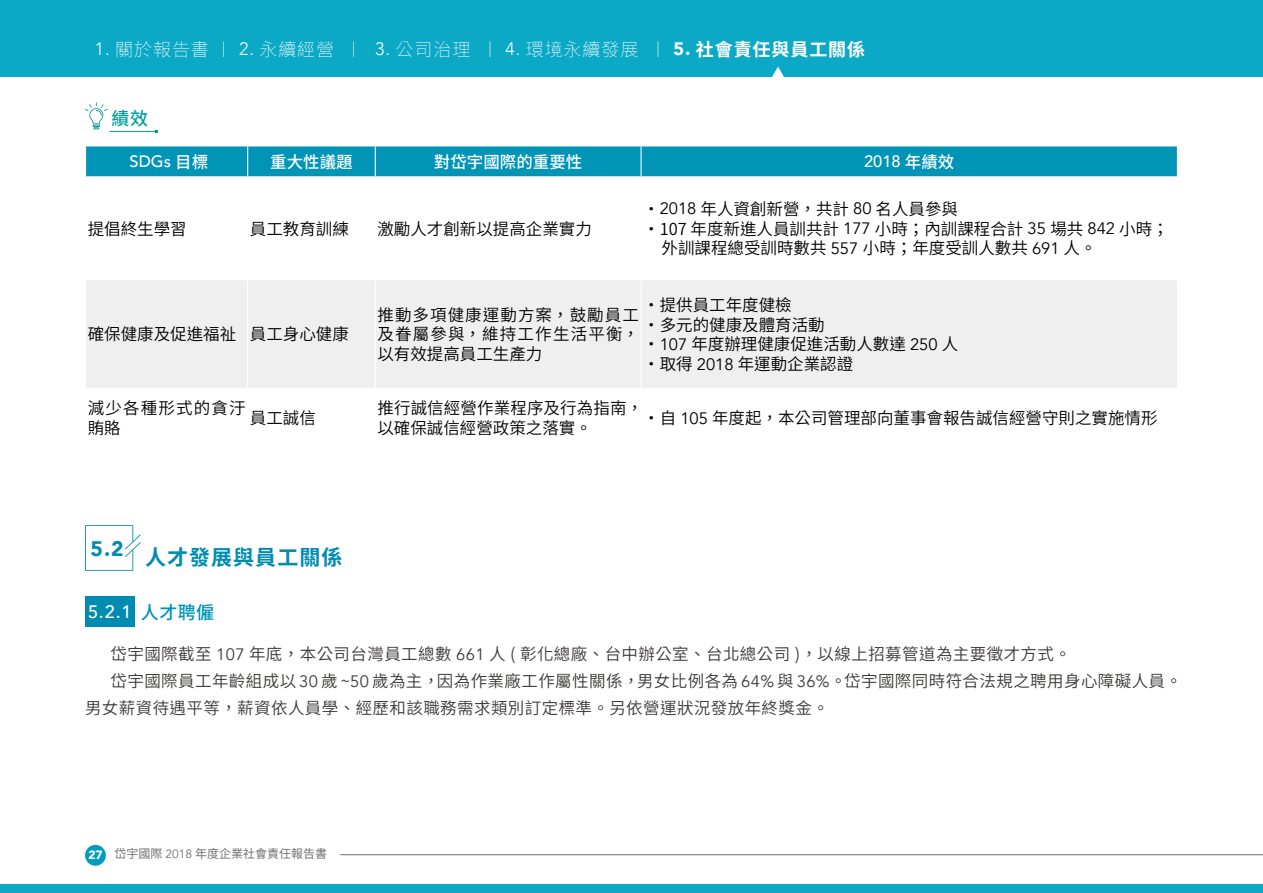
<style>
.page{position:relative;width:1263px;height:893px;background:#fff}
.page>*{position:absolute;margin:0;border:0;box-sizing:border-box;transform-origin:0 0}
.t1{font:700 21px "Noto Sans CJ Ktc";letter-spacing:.05em;color:#008cb0}
.t2{font:100 18px "Noto Sans CJ Ktc";letter-spacing:.05em;color:#fff}
.t3{font:500 18px "Avenir";color:#fff}
.t4{font:500 18px "Noto Sans CJ Ktc";color:#00a09b}
.t5{font:600 16.5px/19.8px "Noto Sans CJ Ktc";color:#000}
.t6{font:600 16.5px "Noto Sans CJ Ktc";letter-spacing:.025em;color:#3e3a39}
.t7{font:500 16.5px "Noto Sans CJ Ktc";color:#fff}
.t8{font:500 16.5px "Avenir";color:#fff}
.t9{font:600 16.5px/19.8px "Noto Sans CJ Ktc";letter-spacing:.07em;color:#000}
.t10{font:12px "Noto Sans CJ Ktc";color:#727171}
.s1{font-family:"Avenir";font-weight:300}
.s2{font-family:"Adobe Ming Std";font-weight:300}
.s3{font-family:"Avenir";font-weight:900}
.s4{font-weight:700}
.s5{font-family:"Noto Sans CJ Ktc"}
.s6{font-family:"Avenir";font-weight:400}
.s7{font-family:"Noto Sans CJ Ktc";color:#0094b7}
.s8{font-family:"Avenir";font-weight:900;color:#fff}
.s9{font-family:"Avenir"}
</style>
<div class="page">
<div style="left:0;top:885px;width:1263px;height:8px;background:#0ca9c6"></div>
<div style="left:0;top:0;width:1263px;height:77px;background:#0ca9c6"></div>
<hr style="left:340px;top:854px;width:923px;height:1px;background:#727171">
<div style="left:85px;top:845px;width:21px;height:21px;background:#009ebe;border-radius:50%"></div>
<svg style="left:772px;top:67px;width:12px;height:10px"></svg>
<svg style="left:85px;top:102px;width:23px;height:27px"></svg>
<hr style="left:110px;top:131px;width:47px;height:1px;background:#009892">
<div style="left:86px;top:146px;width:1091px;height:30px;background:#0094b7"></div>
<div style="left:86px;top:280px;width:1091px;height:108px;background:#efefef"></div>
<hr style="left:247px;top:146px;width:1px;height:30px;background:#fff">
<hr style="left:640px;top:146px;width:2px;height:30px;background:#fff">
<hr style="left:247px;top:280px;width:1px;height:108px;background:#fff">
<hr style="left:640px;top:280px;width:2px;height:108px;background:#fff">
<hr style="left:375px;top:146px;width:1px;height:30px;background:#fff">
<hr style="left:375px;top:280px;width:1px;height:108px;background:#fff">
<svg style="left:85px;top:525px;width:56px;height:46px"></svg>
<div style="left:85px;top:596px;width:50px;height:31px;background:#008cb0"></div>
<p class="t2" style="left:95px;top:39px;width:772px"><span class="s1">1.</span> 關於報告書<span class="s2">｜</span> <span class="s1">2.</span> 永續經營 <span class="s2">｜</span> <span class="s1">3.</span> 公司治理 <span class="s2">｜</span> <span class="s1">4.</span> 環境永續發展 <span class="s2">｜</span> <span class="s3">5.</span> <span class="s4">社會責任與員工關係</span></p>
<p class="t4" style="left:112px;top:108px;width:38px">績效</p>
<p class="t8" style="left:130px;top:147px;width:80px">SDGs <span class="s5">目標</span></p>
<p class="t7" style="left:270px;top:152px;width:84px">重大性議題</p>
<p class="t7" style="left:434px;top:152px;width:150px">對岱宇國際的重要性</p>
<p class="t8" style="left:864px;top:147px;width:92px">2018 <span class="s5">年績效</span></p>
<p class="t5" style="left:88px;top:219px;width:101px">提倡終生學習</p>
<p class="t5" style="left:250px;top:219px;width:100px">員工教育訓練</p>
<p class="t5" style="left:377px;top:219px;width:216px">激勵人才創新以提高企業實力</p>
<p class="t5" style="left:643px;top:199px;width:316px">・<span class="s6">2018</span> 年人資創新營，共計 <span class="s6">80</span> 名人員參與</p>
<p class="t5" style="left:643px;top:219px;width:527px">・107 年度新進人員訓共計 <span class="s6">177</span> 小時；內訓課程合計 <span class="s6">35</span> 場共 <span class="s6">842</span> 小時；</p>
<p class="t5" style="left:662px;top:239px;width:437px">外訓課程總受訓時數共 <span class="s6">557</span> 小時；年度受訓人數共 <span class="s6">691</span> 人。</p>
<p class="t5" style="left:88px;top:325px;width:263px">確保健康及促進福祉 員工身心健康</p>
<p class="t5" style="left:377px;top:305px;width:263px;text-align:justify">推動多項健康運動方案，鼓勵員工及眷屬參與，維持工作生活平衡，以有效提高員工生產力</p>
<p class="t5" style="left:643px;top:295px;width:316px">・提供員工年度健檢<br>・多元的健康及體育活動<br>・<span class="s6">107</span> 年度辦理健康促進活動人數達 <span class="s6">250</span> 人・取得 <span class="s6">2018</span> 年運動企業認證</p>
<p class="t9" style="left:88px;top:398px;width:159px">減少各種形式的貪汙賄賂</p>
<p class="t5" style="left:250px;top:408px;width:67px">員工誠信</p>
<p class="t5" style="left:377px;top:398px;width:267px">推行誠信經營作業程序及行為指南，以確保誠信經營政策之落實。</p>
<p class="t5" style="left:643px;top:408px;width:516px">・自 <span class="s6">105</span> 年度起，本公司管理部向董事會報告誠信經營守則之實施情形</p>
<p class="t1" style="left:91px;top:546px;width:253px"><sup>5.2</sup> 人才發展與員工關係</p>
<p class="t3" style="left:88px;top:596px;width:128px">5.2.1 <span class="s7">人才聘僱</span></p>
<p class="t6" style="left:111px;top:645px;width:962px">岱宇國際截至 <span class="s6">107</span> 年底，本公司台灣員工總數 <span class="s6">661</span> 人 ( 彰化總廠、台中辦公室、台北總公司 )，以線上招募管道為主要徵才方式。</p>
<p class="t6" style="left:111px;top:672px;width:1073px">岱宇國際員工年齡組成以 <span class="s6">30</span> 歲 ~<span class="s6">50</span> 歲為主，因為作業廠工作屬性關係，男女比例各為 <span class="s6">64%</span> 與 <span class="s6">36%</span>。岱宇國際同時符合法規之聘用身心障礙人員。</p>
<p class="t6" style="left:85px;top:699px;width:745px">男女薪資待遇平等，薪資依人員學、經歷和該職務需求類別訂定標準。另依營運狀況發放年終獎金。</p>
<p class="t10" style="left:88px;top:847px;width:240px"><span class="s8">27</span> 岱宇國際 <span class="s9">2018</span> 年度企業社會責任報告書</p>
</div>
